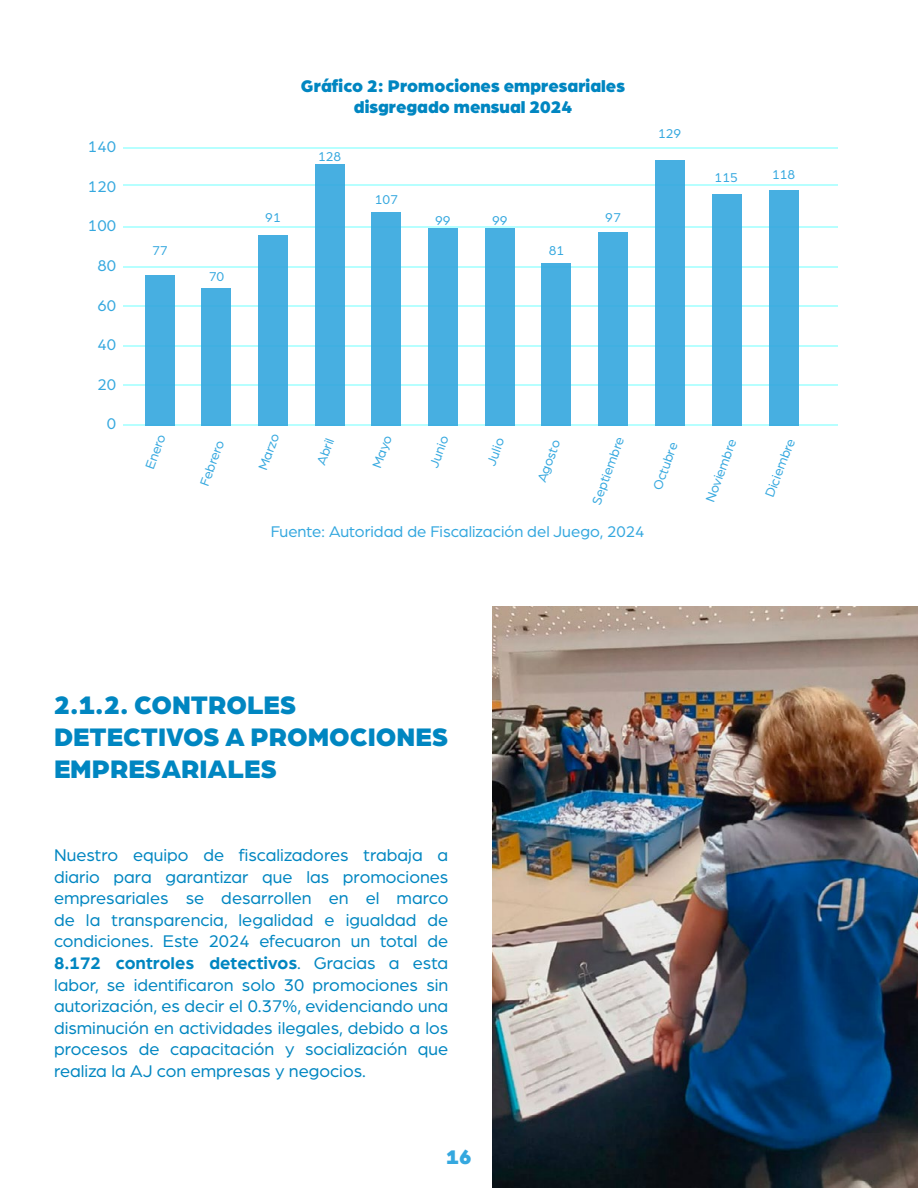
<style>
.page{position:relative;width:918px;height:1188px;background:#fff}
.page>*{position:absolute;margin:0;border:0;box-sizing:border-box;transform-origin:0 0}
.t1{font:900 27px/32.4px "Arboria";color:#0086c1}
.t2{font:900 21px "Arboria";color:#35a8df}
.t3{font:18px/21.6px "Arboria";color:#0086c1;text-align:justify}
.t4{font:900 18px/21.6px "Arboria";color:#0086c1;text-align:center}
.t5{font:16.5px "Arboria";color:#35a8df}
.t6{font:13.65px "Arboria";color:#35a8df}
.s1{font-weight:700}
</style>
<div class="page">
<img style="left:492px;top:606px;width:426px;height:582px">
<hr style="left:123px;top:226px;width:714px;height:2px;background:#0ff">
<hr style="left:123px;top:184px;width:714px;height:2px;background:#0ff">
<hr style="left:123px;top:148px;width:714px;height:1px;background:#0ff">
<hr style="left:123px;top:345px;width:714px;height:2px;background:#0ff">
<hr style="left:123px;top:266px;width:714px;height:1px;background:#0ff">
<hr style="left:123px;top:385px;width:714px;height:1px;background:#0ff">
<hr style="left:123px;top:305px;width:714px;height:2px;background:#0ff">
<hr style="left:123px;top:424px;width:714px;height:1px;background:#0ff">
<div style="left:315px;top:164px;width:29px;height:262px;background:#47afe1"></div>
<div style="left:542px;top:263px;width:29px;height:163px;background:#47afe1"></div>
<div style="left:145px;top:275px;width:30px;height:151px;background:#47afe1"></div>
<div style="left:372px;top:212px;width:29px;height:214px;background:#47afe1"></div>
<div style="left:598px;top:233px;width:30px;height:193px;background:#47afe1"></div>
<div style="left:202px;top:288px;width:29px;height:138px;background:#47afe1"></div>
<div style="left:428px;top:229px;width:30px;height:197px;background:#47afe1"></div>
<div style="left:655px;top:160px;width:29px;height:266px;background:#47afe1"></div>
<div style="left:258px;top:235px;width:30px;height:191px;background:#47afe1"></div>
<div style="left:485px;top:229px;width:30px;height:197px;background:#47afe1"></div>
<div style="left:712px;top:194px;width:30px;height:232px;background:#47afe1"></div>
<div style="left:770px;top:190px;width:29px;height:236px;background:#47afe1"></div>
<p class="t5" style="left:88px;top:136px;width:30px">140</p>
<p class="t5" style="left:88px;top:176px;width:30px">120</p>
<p class="t5" style="left:88px;top:215px;width:30px">100</p>
<p class="t5" style="left:97px;top:255px;width:20px">80</p>
<p class="t5" style="left:97px;top:294px;width:20px">60</p>
<p class="t5" style="left:97px;top:334px;width:20px">40</p>
<p class="t5" style="left:97px;top:374px;width:20px">20</p>
<p class="t5" style="left:107px;top:413px;width:11px">0</p>
<p class="t6" style="left:152px;top:241px;width:17px">77</p>
<p class="t6" style="left:141px;top:466px;width:38px;rotate:-70deg">Enero</p>
<p class="t6" style="left:209px;top:267px;width:17px">70</p>
<p class="t6" style="left:196px;top:482px;width:49px;rotate:-70deg">Febrero</p>
<p class="t6" style="left:265px;top:208px;width:17px">91</p>
<p class="t4" style="left:301px;top:73px;width:326px">Gráfico 2: Promociones empresariales disgregado mensual 2024</p>
<p class="t6" style="left:318px;top:148px;width:25px">128</p>
<p class="t6" style="left:375px;top:191px;width:25px">107</p>
<p class="t6" style="left:435px;top:211px;width:17px">99</p>
<p class="t6" style="left:492px;top:211px;width:17px">99</p>
<p class="t6" style="left:549px;top:242px;width:17px">81</p>
<p class="t6" style="left:605px;top:208px;width:17px">97</p>
<p class="t6" style="left:658px;top:125px;width:25px">129</p>
<p class="t6" style="left:715px;top:168px;width:25px">115</p>
<p class="t6" style="left:772px;top:166px;width:25px">118</p>
<p class="t6" style="left:254px;top:467px;width:40px;rotate:-70deg">Marzo</p>
<p class="t6" style="left:312px;top:462px;width:30px;rotate:-70deg">Abril</p>
<p class="t6" style="left:368px;top:465px;width:36px;rotate:-70deg">Mayo</p>
<p class="t6" style="left:425px;top:464px;width:35px;rotate:-70deg">Junio</p>
<p class="t6" style="left:482px;top:462px;width:30px;rotate:-70deg">Julio</p>
<p class="t6" style="left:533px;top:479px;width:46px;rotate:-70deg">Agosto</p>
<p class="t6" style="left:588px;top:501px;width:73px;rotate:-70deg">Septiembre</p>
<p class="t6" style="left:648px;top:486px;width:51px;rotate:-70deg">Octubre</p>
<p class="t6" style="left:701px;top:499px;width:68px;rotate:-70deg">Noviembre</p>
<p class="t6" style="left:761px;top:493px;width:63px;rotate:-69deg">Diciembre</p>
<p class="t5" style="left:271px;top:521px;width:375px">Fuente: Autoridad de Fiscalización del Juego, 2024</p>
<h1 class="t1" style="left:54px;top:686px;width:396px">2.1.2. CONTROLES<br>DETECTIVOS A PROMOCIONES<br>EMPRESARIALES</h1>
<p class="t3" style="left:54px;top:843px;width:396px">Nuestro equipo de fiscalizadores trabaja a diario para garantizar que las promociones empresariales se desarrollen en el marco de la transparencia, legalidad e igualdad de condiciones. Este 2024 efecuaron un total de <span class="s1">8.172 controles detectivos</span>. Gracias a esta labor, se identificaron solo 30 promociones sin autorización, es decir el 0.37%, evidenciando una disminución en actividades ilegales, debido a los procesos de capacitación y socialización que realiza la AJ con empresas y negocios.</p>
<p class="t2" style="left:447px;top:1142px;width:26px">16</p>
</div>
